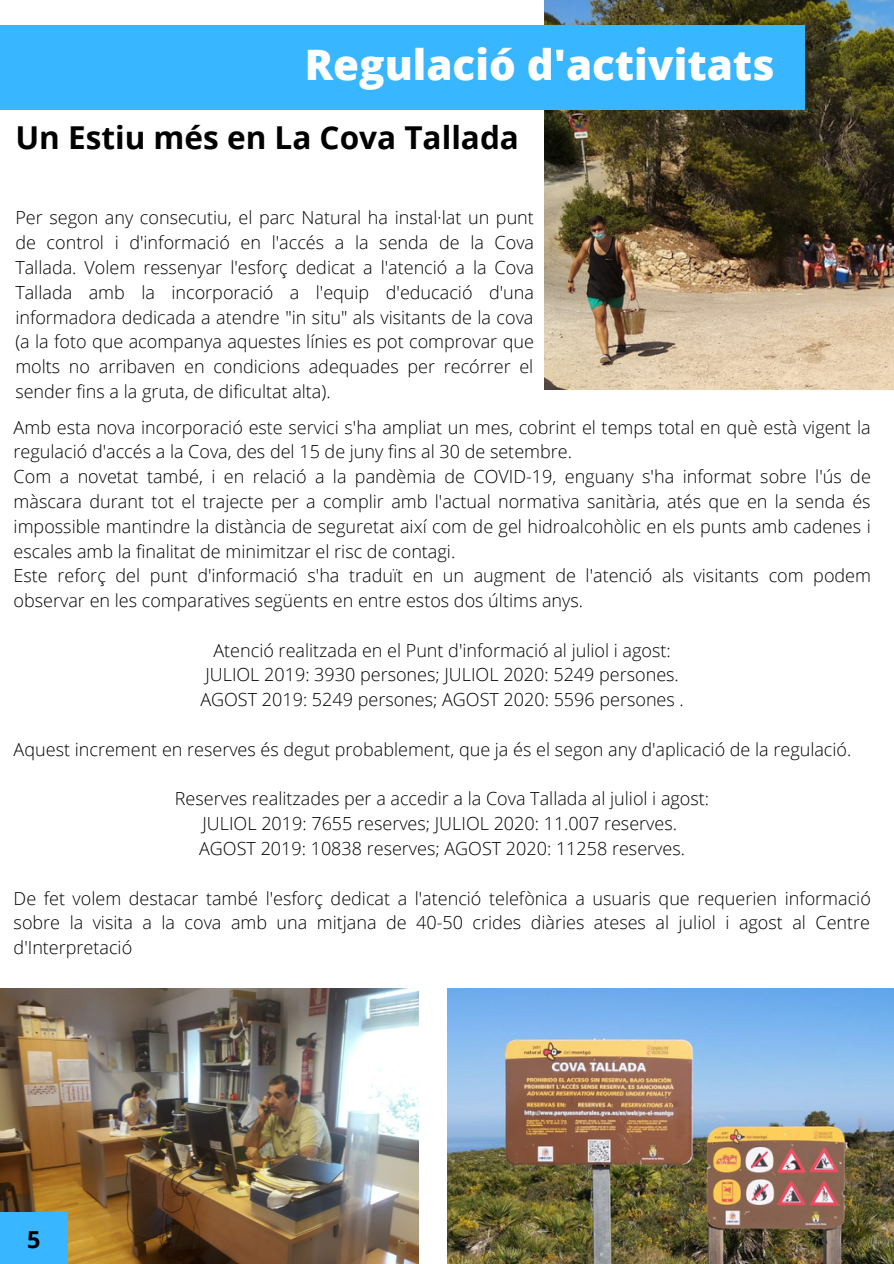
<style>
.page{position:relative;width:894px;height:1264px;background:#fff}
.page>*{position:absolute;margin:0;border:0;box-sizing:border-box;transform-origin:0 0}
.t1{font:800 42px "Open Sans";color:#fff}
.t2{font:700 31.5px "Open Sans";color:#000}
.t3{font:700 23.4px "Open Sans";color:#000}
.t4{font:300 18px/24.8px "Open Sans";color:#000;text-align:center}
</style>
<div class="page">
<img style="left:544px;top:0;width:349px;height:390px">
<div style="left:0;top:25px;width:804px;height:84px;background:#38b6ff"></div>
<img style="left:0;top:989px;width:418px;height:274px">
<div style="left:0;top:1212px;width:67px;height:51px;background:#38b6ff"></div>
<img style="left:447px;top:989px;width:446px;height:274px">
<h1 class="t1" style="left:304px;top:35px;width:471px">Regulació d'activitats</h1>
<h2 class="t2" style="left:15px;top:115px;width:505px">Un Estiu més en La Cova Tallada</h2>
<p class="t4" style="left:15px;top:205px;width:520px;text-align:justify">Per segon any consecutiu, el parc Natural ha instal·lat un punt de control i d'informació en l'accés a la senda de la Cova Tallada. Volem ressenyar l'esforç dedicat a l'atenció a la Cova Tallada amb la incorporació a l'equip d'educació d'una informadora dedicada a atendre "in situ" als visitants de la cova (a la foto que acompanya aquestes línies es pot comprovar que molts no arribaven en condicions adequades per recórrer el sender fins a la gruta, de dificultat alta).</p>
<p class="t4" style="left:14px;top:414px;width:858px;text-align:left">Amb esta nova incorporació este servici s'ha ampliat un mes, cobrint el temps total en què està vigent la regulació d'accés a la Cova, des del 15 de juny fins al 30 de setembre.<br>Com a novetat també, i en relació a la pandèmia de COVID-19, enguany s'ha informat sobre l'ús de màscara durant tot el trajecte per a complir amb l'actual normativa sanitària, atés que en la senda és impossible mantindre la distància de seguretat així com de gel hidroalcohòlic en els punts amb cadenes i escales amb la finalitat de minimitzar el risc de contagi.<br>Este reforç del punt d'informació s'ha traduït en un augment de l'atenció als visitants com podem observar en les comparatives següents en entre estos dos últims anys.</p>
<p class="t4" style="left:200px;top:637px;width:485px">Atenció realitzada en el Punt d'informació al juliol i agost:<br>JULIOL 2019: 3930 persones; JULIOL 2020: 5249 persones.<br>AGOST 2019: 5249 persones; AGOST 2020: 5596 persones .</p>
<p class="t4" style="left:14px;top:736px;width:839px">Aquest increment en reserves és degut probablement, que ja és el segon any d'aplicació de la regulació.</p>
<p class="t4" style="left:175px;top:786px;width:535px">Reserves realitzades per a accedir a la Cova Tallada al juliol i agost:<br>JULIOL 2019: 7655 reserves; JULIOL 2020: 11.007 reserves.<br>AGOST 2019: 10838 reserves; AGOST 2020: 11258 reserves.</p>
<p class="t4" style="left:14px;top:885px;width:858px;text-align:justify">De fet volem destacar també l'esforç dedicat a l'atenció telefònica a usuaris que requerien informació sobre la visita a la cova amb una mitjana de 40-50 crides diàries ateses al juliol i agost al Centre d'Interpretació</p>
<p class="t3" style="left:27px;top:1222px;width:15px">5</p>
</div>
